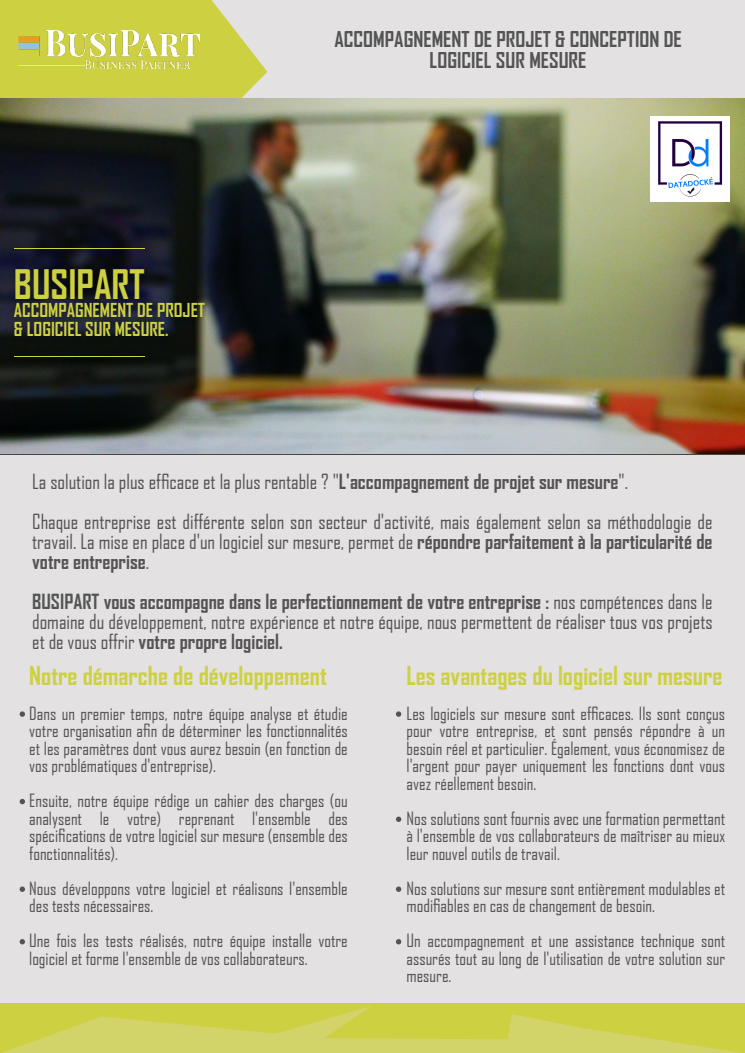
<style>
.page{position:relative;width:745px;height:1053px;background:#fff}
.page>*{position:absolute;margin:0;border:0;box-sizing:border-box;transform-origin:0 0}
.t1{font:700 38.92px "Agency FB";color:#cdd040}
.t2{font:700 25px "Agency FB";color:#cdd040}
.t3{font:700 20.88px/20.9px "Agency FB";color:#545454;text-align:center}
.t4{font:20px/20px "Agency FB";color:#545454}
.t5{font:700 20px/20px "Agency FB";color:#545454}
.t6{font:700 18.44px/18.4px "Agency FB";color:#cdd040}
.t7{font:17.52px/17.5px "Agency FB";color:#545454;text-align:justify}
.s1{font-weight:700}
.s2{font-weight:400}
</style>
<div class="page">
<div style="left:0;top:0;width:744px;height:1052px;background:#e3e1e1"></div>
<svg style="left:0;top:0;width:267px;height:98px"></svg>
<hr style="left:0;top:98px;width:744px;height:1px;background:#454545">
<img style="left:18px;top:30px;width:181px;height:38px">
<svg style="left:396px;top:711px;width:5px;height:5px"></svg>
<svg style="left:396px;top:816px;width:5px;height:6px"></svg>
<svg style="left:396px;top:886px;width:5px;height:5px"></svg>
<svg style="left:396px;top:939px;width:5px;height:5px"></svg>
<svg style="left:20px;top:711px;width:5px;height:5px"></svg>
<svg style="left:20px;top:798px;width:5px;height:6px"></svg>
<svg style="left:20px;top:886px;width:5px;height:5px"></svg>
<svg style="left:20px;top:939px;width:5px;height:5px"></svg>
<img style="left:0;top:99px;width:744px;height:355px">
<img style="left:7px;top:261px;width:204px;height:82px">
<img style="left:9px;top:241px;width:140px;height:15px">
<hr style="left:14px;top:248px;width:130px;height:1px;background:#cdd040">
<div style="left:9px;top:348px;width:140px;height:16px;background:#0a0e0a"></div>
<hr style="left:14px;top:355px;width:130px;height:1px;background:#cdd040">
<div style="left:0;top:1003px;width:744px;height:49px;background:#cdd040"></div>
<svg style="left:5px;top:1006px;width:729px;height:46px"></svg>
<img style="left:650px;top:117px;width:78px;height:85px">
<hr style="left:0;top:454px;width:744px;height:1px;background:#454545">
<h1 class="t1" style="left:14px;top:269px;width:132px">BUSIPART</h1>
<p class="t6" style="left:14px;top:302px;width:192px">ACCOMPAGNEMENT DE PROJET &amp; LOGICIEL SUR MESURE.</p>
<p class="t3" style="left:334px;top:30px;width:349px">ACCOMPAGNEMENT DE PROJET &amp; CONCEPTION DE<br>LOGICIEL SUR MESURE</p>
<p class="t4" style="left:32px;top:463px;width:681px;line-height:40px">La solution la plus efficace et la plus rentable ? "<span class="s1">L'accompagnement de projet sur mesure</span>".<br>Chaque entreprise est différente selon son secteur d'activité, mais également selon sa méthodologie de</p>
<p class="t5" style="left:32px;top:533px;width:681px"><span class="s2">travail. La mise en place d'un logiciel sur mesure, permet de</span> répondre parfaitement à la particularité de votre entreprise<span class="s2">.</span></p>
<p class="t4" style="left:32px;top:593px;width:681px;text-align:justify"><span class="s1">BUSIPART vous accompagne dans le perfectionnement de votre entreprise :</span> nos compétences dans le domaine du développement, notre expérience et notre équipe, nous permettent de réaliser tous vos projets et de vous offrir <span class="s1">votre propre logiciel.</span></p>
<h2 class="t2" style="left:29px;top:666px;width:299px">Notre démarche de développement</h2>
<p class="t7" style="left:29px;top:705px;width:320px">Dans un premier temps, notre équipe analyse et étudie votre organisation afin de déterminer les fonctionnalités et les paramètres dont vous aurez besoin (en fonction de vos problématiques d'entreprise).</p>
<p class="t7" style="left:29px;top:793px;width:320px">Ensuite, notre équipe rédige un cahier des charges (ou analysent le votre) reprenant l'ensemble des spécifications de votre logiciel sur mesure (ensemble des fonctionnalités).</p>
<p class="t7" style="left:29px;top:880px;width:320px">Nous développons votre logiciel et réalisons l'ensemble des tests nécessaires.</p>
<p class="t7" style="left:29px;top:933px;width:320px">Une fois les tests réalisés, notre équipe installe votre logiciel et forme l'ensemble de vos collaborateurs.</p>
<h2 class="t2" style="left:406px;top:666px;width:317px">Les avantages du logiciel sur mesure</h2>
<p class="t7" style="left:406px;top:705px;width:320px">Les logiciels sur mesure sont efficaces. Ils sont conçus pour votre entreprise, et sont pensés répondre à un besoin réel et particulier. Également, vous économisez de l'argent pour payer uniquement les fonctions dont vous avez réellement besoin.</p>
<p class="t7" style="left:406px;top:810px;width:320px">Nos solutions sont fournis avec une formation permettant à l'ensemble de vos collaborateurs de maîtriser au mieux leur nouvel outils de travail.</p>
<p class="t7" style="left:406px;top:880px;width:320px">Nos solutions sur mesure sont entièrement modulables et modifiables en cas de changement de besoin.</p>
<p class="t7" style="left:406px;top:933px;width:320px">Un accompagnement et une assistance technique sont assurés tout au long de l'utilisation de votre solution sur mesure.</p>
</div>
